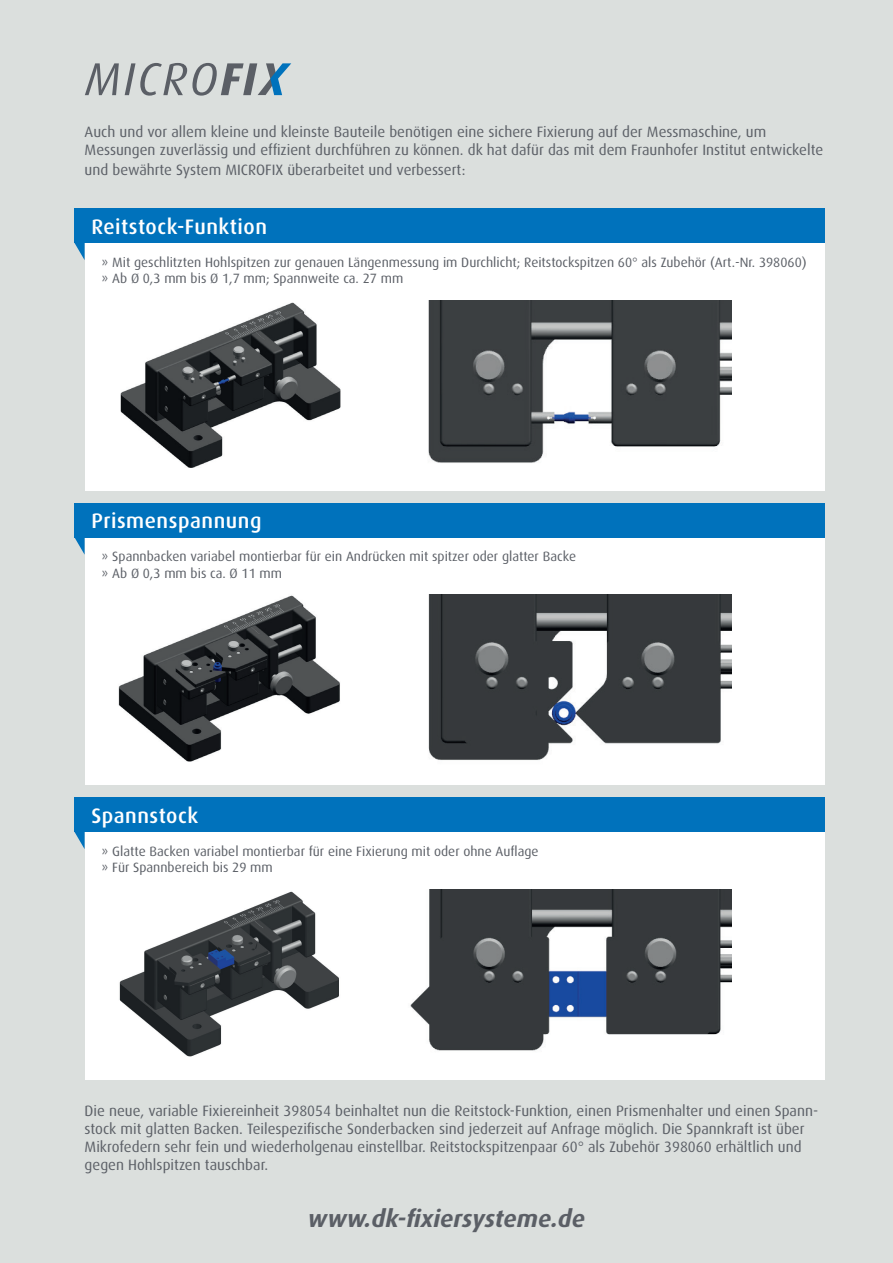
<style>
.page{position:relative;width:893px;height:1263px;background:#dbdfdd}
.page>*{position:absolute;margin:0;border:0;box-sizing:border-box;transform-origin:0 0}
.t1{font:italic 700 24px "Dax Pro";color:#5b5f66}
.t2{font:500 21px "Dax Pro";letter-spacing:.025em;color:#fff}
.t3{font:15px/18px "Dax Pro";color:#5b5f66}
.t4{font:13.5px/16.2px "Dax Pro";color:#5b5f66}
</style>
<div class="page">
<div style="left:85px;top:235px;width:739px;height:255px;background:#fff"></div>
<div style="left:74px;top:209px;width:750px;height:34px;background:#0072bc"></div>
<svg style="left:74px;top:243px;width:11px;height:17px"></svg>
<div style="left:85px;top:530px;width:739px;height:255px;background:#fff"></div>
<div style="left:74px;top:503px;width:750px;height:34px;background:#0072bc"></div>
<svg style="left:74px;top:537px;width:11px;height:18px"></svg>
<div style="left:85px;top:824px;width:739px;height:255px;background:#fff"></div>
<div style="left:74px;top:798px;width:750px;height:34px;background:#0072bc"></div>
<svg style="left:74px;top:832px;width:11px;height:17px"></svg>
<img style="left:118px;top:595px;width:222px;height:167px">
<img style="left:428px;top:595px;width:303px;height:165px">
<img style="left:119px;top:891px;width:220px;height:166px">
<img style="left:410px;top:889px;width:321px;height:162px">
<svg style="left:85px;top:63px;width:34px;height:32px"></svg>
<svg style="left:125px;top:63px;width:166px;height:33px"></svg>
<img style="left:120px;top:302px;width:221px;height:166px">
<img style="left:428px;top:300px;width:303px;height:163px">
<p class="t3" style="left:85px;top:122px;width:740px">Auch und vor allem kleine und kleinste Bauteile benötigen eine sichere Fixierung auf der Messmaschine, um<br>Messungen zuverlässig und effizient durchführen zu können. dk hat dafür das mit dem Fraunhofer Institut entwickelte</p>
<p class="t3" style="left:85px;top:160px;width:382px">und bewährte System MICROFIX überarbeitet und verbessert:</p>
<h2 class="t2" style="left:91px;top:213px;width:177px">Reitstock-Funktion</h2>
<p class="t4" style="left:102px;top:254px;width:707px">» Mit geschlitzten Hohlspitzen zur genauen Längenmessung im Durchlicht; Reitstockspitzen 60° als Zubehör (Art.-Nr. 398060) » Ab Ø 0,3 mm bis Ø 1,7 mm; Spannweite ca. 27 mm</p>
<h2 class="t2" style="left:91px;top:508px;width:172px">Prismenspannung</h2>
<p class="t4" style="left:102px;top:548px;width:476px">» Spannbacken variabel montierbar für ein Andrücken mit spitzer oder glatter Backe » Ab Ø 0,3 mm bis ca. Ø 11 mm</p>
<h2 class="t2" style="left:91px;top:802px;width:108px">Spannstock</h2>
<p class="t4" style="left:102px;top:843px;width:438px">» Glatte Backen variabel montierbar für eine Fixierung mit oder ohne Auflage » Für Spannbereich bis 29 mm</p>
<p class="t3" style="left:85px;top:1101px;width:735px">Die neue, variable Fixiereinheit 398054 beinhaltet nun die Reitstock-Funktion, einen Prismenhalter und einen Spann&shy;stock mit glatten Backen. Teilespezifische Sonderbacken sind jederzeit auf Anfrage möglich. Die Spannkraft ist über Mikrofedern sehr fein und wiederholgenau einstellbar. Reitstockspitzenpaar 60° als Zubehör 398060 erhältlich und gegen Hohlspitzen tauschbar.</p>
<h1 class="t1" style="left:308px;top:1204px;width:279px">www.dk-fixiersysteme.de</h1>
</div>
